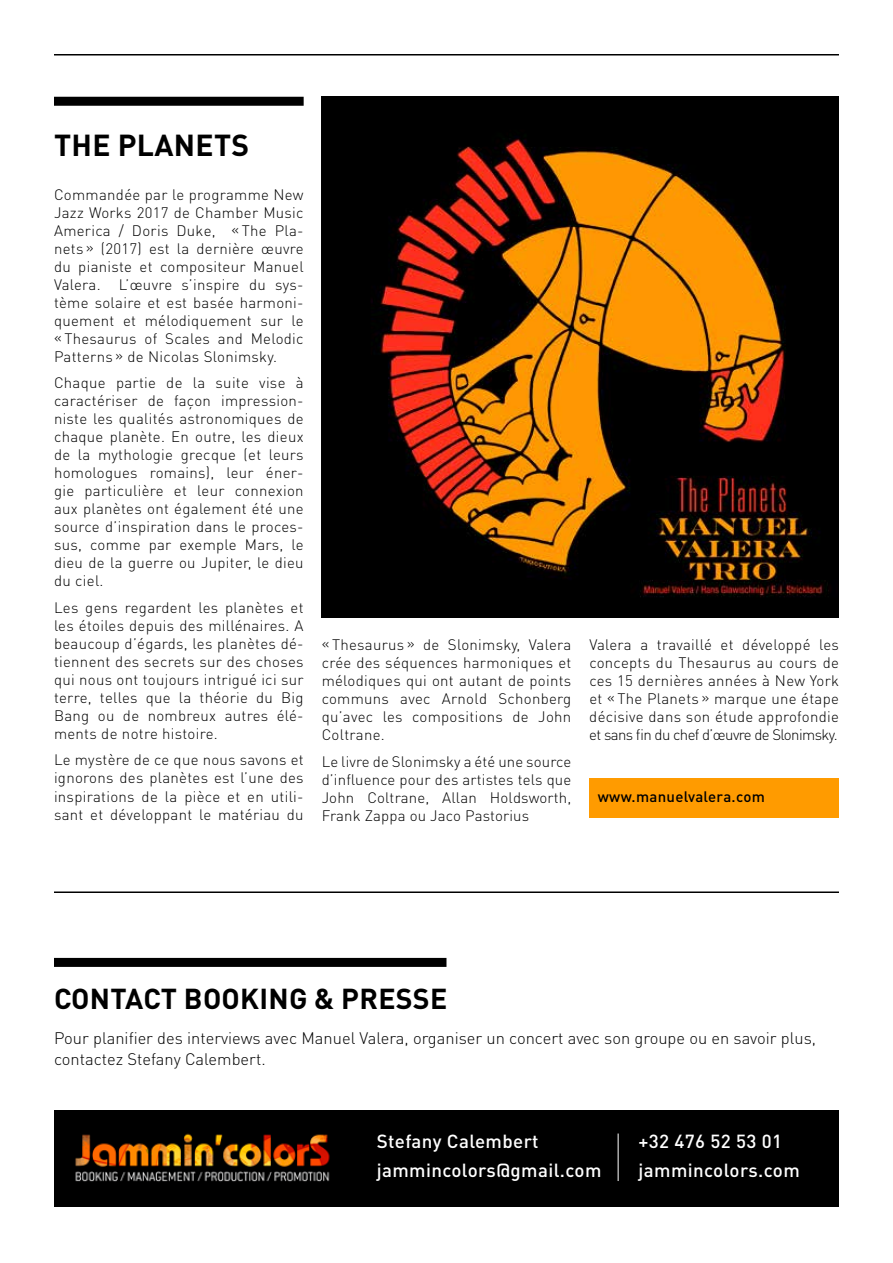
<style>
.page{position:relative;width:893px;height:1263px;background:#fff}
.page>*{position:absolute;margin:0;border:0;box-sizing:border-box;transform-origin:0 0}
.t1{font:700 30px "DIN Pro";letter-spacing:.01em;color:#000}
.t2{font:700 28.5px "DIN Pro";letter-spacing:.01em;color:#000}
.t3{font:500 18.75px/28.8px "DIN Pro";letter-spacing:.02em;color:#fff}
.t4{font:300 16.5px/21px "DIN Pro";color:#000}
.t5{font:300 15px/18px "DIN Pro";letter-spacing:.02em;color:#000;text-align:justify}
.t6{font:500 15px "DIN Pro";letter-spacing:.02em;color:#000}
</style>
<div class="page">
<div style="left:589px;top:778px;width:250px;height:40px;background:#ff9b00"></div>
<div style="left:54px;top:1110px;width:785px;height:97px;background:#000"></div>
<hr style="left:618px;top:1133px;width:1px;height:48px;background:#fff">
<img style="left:75px;top:1133px;width:255px;height:49px">
<hr style="left:54px;top:54px;width:785px;height:2px;background:#000">
<hr style="left:54px;top:891px;width:785px;height:2px;background:#000">
<img style="left:321px;top:97px;width:518px;height:520px">
<div style="left:54px;top:97px;width:250px;height:9px;background:#000"></div>
<div style="left:54px;top:958px;width:392px;height:9px;background:#000"></div>
<h1 class="t1" style="left:54px;top:125px;width:197px">THE PLANETS</h1>
<p class="t5" style="left:54px;top:185px;width:251px">Commandée par le programme New Jazz Works 2017 de Chamber Music America / Doris Duke, « The Pla&shy;nets » (2017) est la dernière œuvre du pianiste et compositeur Manuel Valera. L’œuvre s’inspire du sys&shy;tème solaire et est basée harmoni&shy;quement et mélodiquement sur le « Thesaurus of Scales and Melodic Patterns » de Nicolas Slonimsky.</p>
<p class="t5" style="left:54px;top:373px;width:251px">Chaque partie de la suite vise à caractériser de façon impression&shy;niste les qualités astronomiques de chaque planète. En outre, les dieux de la mythologie grecque (et leurs homologues romains), leur éner&shy;gie particulière et leur connexion aux planètes ont également été une source d’inspiration dans le proces&shy;sus, comme par exemple Mars, le dieu de la guerre ou Jupiter, le dieu du ciel.</p>
<p class="t5" style="left:54px;top:598px;width:251px">Les gens regardent les planètes et les étoiles depuis des millénaires. A beaucoup d’égards, les planètes dé&shy;tiennent des secrets sur des choses qui nous ont toujours intrigué ici sur terre, telles que la théorie du Big Bang ou de nombreux autres élé&shy;ments de notre histoire.</p>
<p class="t5" style="left:54px;top:750px;width:251px">Le mystère de ce que nous savons et ignorons des planètes est l’une des inspirations de la pièce et en utili&shy;sant et développant le matériau du</p>
<p class="t5" style="left:322px;top:635px;width:251px">« Thesaurus » de Slonimsky, Valera crée des séquences harmoniques et mélodiques qui ont autant de points communs avec Arnold Schonberg qu’avec les compositions de John Coltrane.</p>
<p class="t5" style="left:322px;top:752px;width:251px">Le livre de Slonimsky a été une source d’influence pour des artistes tels que John Coltrane, Allan Holdsworth, Frank Zappa ou Jaco Pastorius</p>
<p class="t5" style="left:589px;top:635px;width:251px">Valera a travaillé et développé les concepts du Thesaurus au cours de ces 15 dernières années à New York et « The Planets » marque une étape décisive dans son étude approfondie et sans fin du chef d’œuvre de Slonimsky.</p>
<p class="t6" style="left:598px;top:786px;width:169px">www.manuelvalera.com</p>
<h2 class="t2" style="left:54px;top:979px;width:395px">CONTACT BOOKING &amp; PRESSE</h2>
<p class="t4" style="left:54px;top:1027px;width:764px">Pour planifier des interviews avec Manuel Valera, organiser un concert avec son groupe ou en savoir plus, contactez Stefany Calembert.</p>
<p class="t3" style="left:377px;top:1126px;width:226px">Stefany Calembert jammincolors@gmail.com</p>
<p class="t3" style="left:638px;top:1126px;width:163px">+32 476 52 53 01 jammincolors.com</p>
</div>
